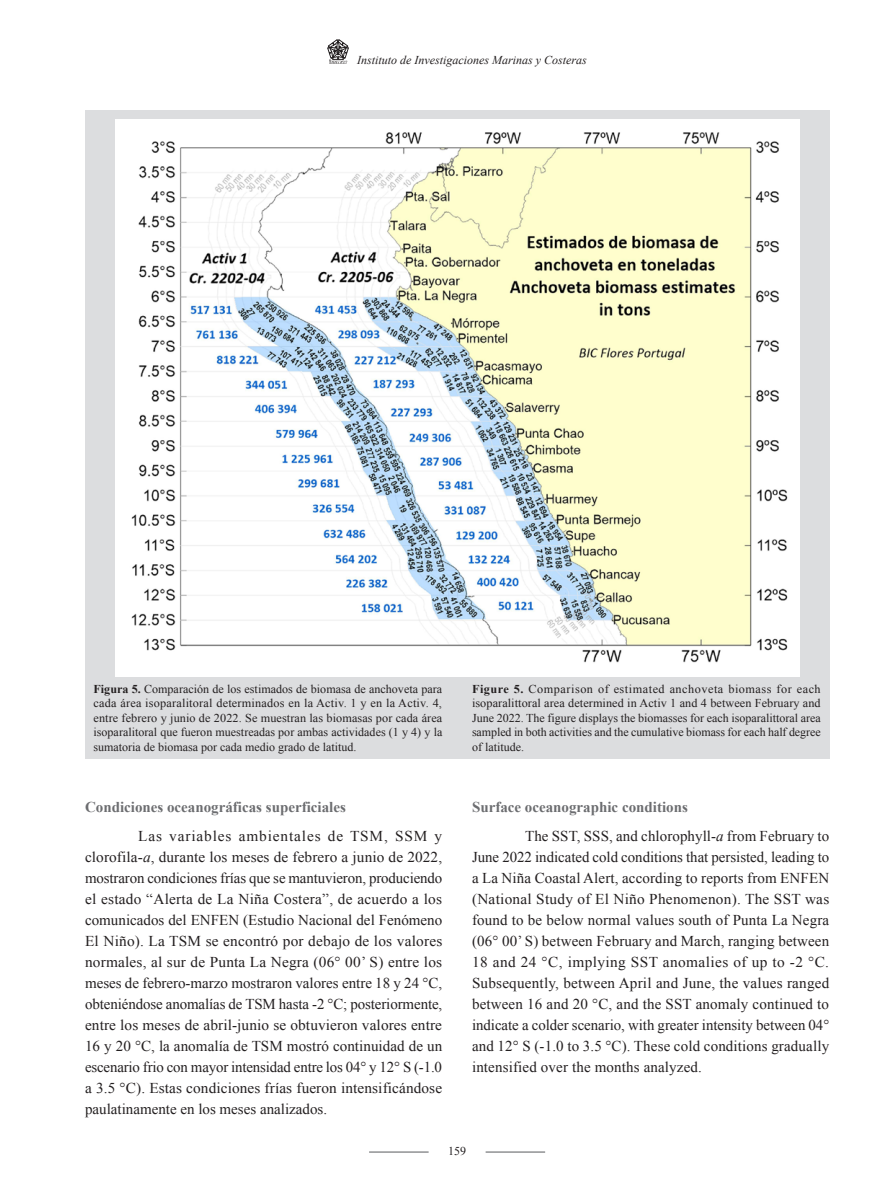
<style>
.page{position:relative;width:893px;height:1191px;background:#fff}
.page>*{position:absolute;margin:0;border:0;box-sizing:border-box;transform-origin:0 0}
.t1{font:15px/21px "Times New Roman";letter-spacing:.005em;color:#231f20;text-align:justify}
.t2{font:700 15px "Times New Roman";color:#6c6d70}
.t3{font:12px/14.4px "Times New Roman";color:#231f20;text-align:justify}
.t4{font:italic 12px "Times New Roman";color:#231f20}
.s1{font-weight:700}
.s2{font-style:italic}
.s3{font-weight:700;color:#6c6d70}
</style>
<div class="page">
<svg style="left:327px;top:39px;width:22px;height:25px"></svg>
<hr style="left:369px;top:1151px;width:60px;height:1px;background:#6c6d70">
<hr style="left:486px;top:1151px;width:59px;height:1px;background:#6c6d70">
<div style="left:85px;top:111px;width:744px;height:648px;background:#dcdddf"></div>
<div style="left:115px;top:119px;width:684px;height:557px;background:#fff"></div>
<img style="left:131px;top:132px;width:657px;height:531px">
<p class="t4" style="left:357px;top:52px;width:231px">Instituto de Investigaciones Marinas y Costeras</p>
<p class="t3" style="left:94px;top:681px;width:350px"><span class="s1">Figura 5.</span> Comparación de los estimados de biomasa de anchoveta para cada área isoparalitoral determinados en la Activ. 1 y en la Activ. 4, entre febrero y junio de 2022. Se muestran las biomasas por cada área isoparalitoral que fueron muestreadas por ambas actividades (1 y 4) y la sumatoria de biomasa por cada medio grado de latitud.</p>
<p class="t2" style="left:85px;top:796px;width:262px">Condiciones oceanográficas superficiales</p>
<p class="t1" style="left:85px;top:825px;width:359px;text-indent:53px">Las variables ambientales de TSM, SSM y clorofila-<span class="s2">a</span>, durante los meses de febrero a junio de 2022, mostraron condiciones frías que se mantuvieron, produciendo el estado “Alerta de La Niña Costera”, de acuerdo a los comunicados del ENFEN (Estudio Nacional del Fenómeno El Niño). La TSM se encontró por debajo de los valores normales, al sur de Punta La Negra (06° 00’ S) entre los meses de febrero-marzo mostraron valores entre 18 y 24 °C, obteniéndose anomalías de TSM hasta -2 °C; posteriormente, entre los meses de abril-junio se obtuvieron valores entre 16 y 20 °C, la anomalía de TSM mostró continuidad de un escenario frio con mayor intensidad entre los 04° y 12° S (-1.0 a 3.5 °C). Estas condiciones frías fueron intensificándose paulatinamente en los meses analizados.</p>
<p class="t3" style="left:472px;top:681px;width:350px"><span class="s1">Figure 5.</span> Comparison of estimated anchoveta biomass for each isoparalittoral area determined in Activ 1 and 4 between February and June 2022. The figure displays the biomasses for each isoparalittoral area sampled in both activities and the cumulative biomass for each half degree of latitude.</p>
<p class="t1" style="left:525px;top:791px;width:306px;line-height:29.5px;text-indent:-53px"><span class="s3">Surface oceanographic conditions<br></span>The SST, SSS, and chlorophyll-<span class="s2">a</span> from February to</p>
<p class="t1" style="left:472px;top:846px;width:359px">June 2022 indicated cold conditions that persisted, leading to a La Niña Coastal Alert, according to reports from ENFEN (National Study of El Niño Phenomenon). The SST was found to be below normal values south of Punta La Negra (06° 00’ S) between February and March, ranging between 18 and 24 °C, implying SST anomalies of up to -2 °C.<br>Subsequently, between April and June, the values ranged between 16 and 20 °C, and the SST anomaly continued to indicate a colder scenario, with greater intensity between 04° and 12° S (-1.0 to 3.5 °C). These cold conditions gradually intensified over the months analyzed.</p>
<p class="t3" style="left:448px;top:1144px;width:19px">159</p>
</div>
